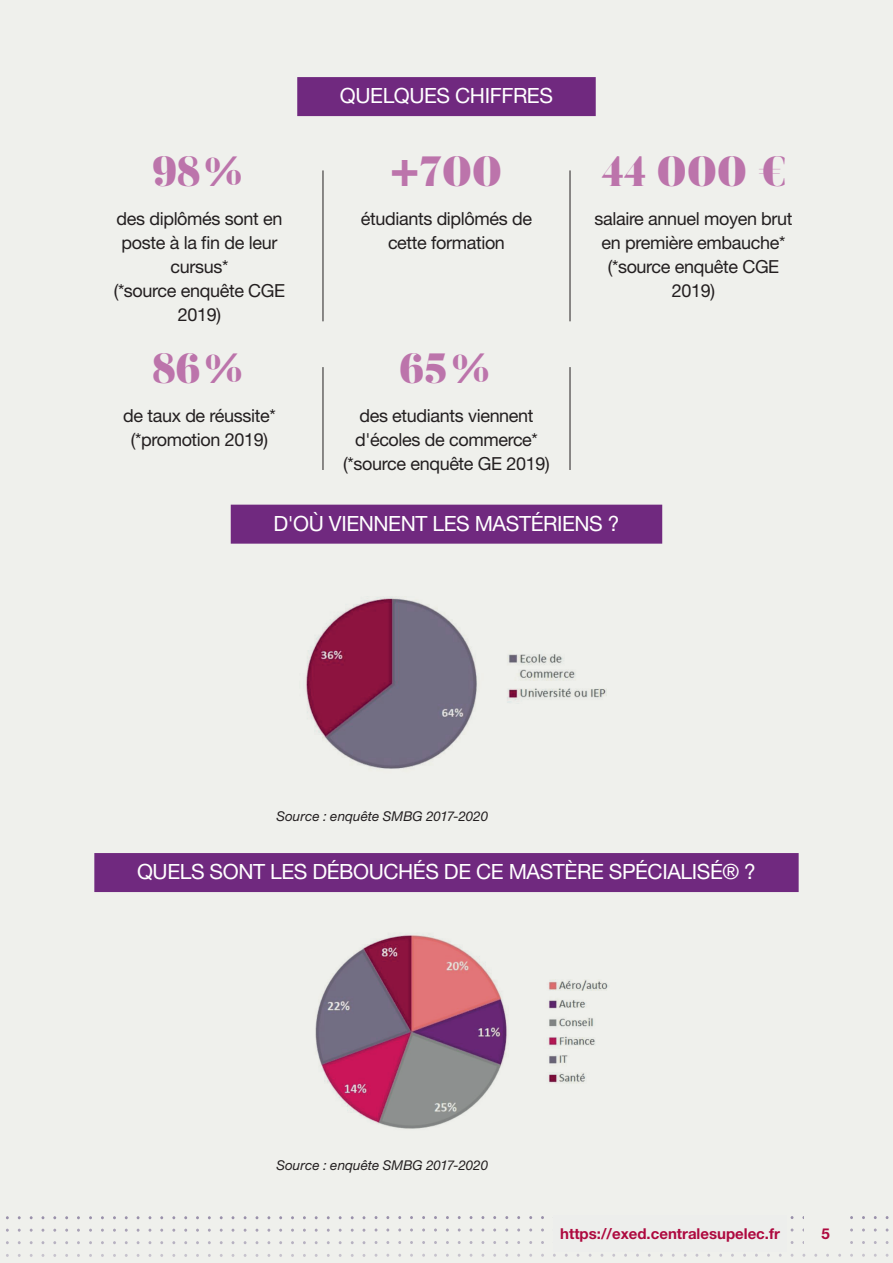
<style>
.page{position:relative;width:893px;height:1263px;background:#eff0ec}
.page>*{position:absolute;margin:0;border:0;box-sizing:border-box;transform-origin:0 0}
.t1{font:900 42px "Butler";letter-spacing:-.02em;color:#bc74ab}
.t2{font:21px "Helvetica Neue LT Std";letter-spacing:-.02em;color:#fff}
.t3{font:18px/24px "Helvetica Neue LT Std";letter-spacing:-.02em;color:#231f20;text-align:center}
.t4{font:700 15px "Helvetica Neue LT Std";color:#ae093f}
.t5{font:italic 13.5px "Helvetica Neue LT Std";letter-spacing:-.005em;color:#231f20}
</style>
<div class="page">
<div style="left:297px;top:77px;width:299px;height:39px;background:#70297f"></div>
<div style="left:231px;top:505px;width:431px;height:39px;background:#70297f"></div>
<div style="left:94px;top:853px;width:705px;height:39px;background:#70297f"></div>
<hr style="left:323px;top:170px;width:1px;height:151px;background:#231f20">
<hr style="left:570px;top:170px;width:1px;height:151px;background:#231f20">
<hr style="left:323px;top:367px;width:1px;height:103px;background:#231f20">
<hr style="left:570px;top:367px;width:1px;height:103px;background:#231f20">
<img style="left:306px;top:597px;width:301px;height:172px">
<img style="left:315px;top:935px;width:294px;height:194px">
<h1 class="t1" style="left:152px;top:145px;width:97px">98%</h1>
<p class="t3" style="left:114px;top:207px;width:173px">des diplômés sont en poste à la fin de leur cursus*<br>(*source enquête CGE<br>2019)</p>
<h1 class="t1" style="left:152px;top:342px;width:97px">86%</h1>
<p class="t3" style="left:123px;top:403px;width:154px">de taux de réussite* (*promotion 2019)</p>
<p class="t2" style="left:340px;top:83px;width:215px">QUELQUES CHIFFRES</p>
<h1 class="t1" style="left:390px;top:145px;width:115px">+700</h1>
<p class="t3" style="left:361px;top:207px;width:173px">étudiants diplômés de cette formation</p>
<h1 class="t1" style="left:399px;top:342px;width:97px">65%</h1>
<p class="t3" style="left:343px;top:403px;width:208px">des etudiants viennent d'écoles de commerce* (*source enquête GE 2019)</p>
<h1 class="t1" style="left:601px;top:145px;width:187px">44 000 €</h1>
<p class="t3" style="left:594px;top:207px;width:200px">salaire annuel moyen brut en première embauche* (*source enquête CGE<br>2019)</p>
<p class="t2" style="left:273px;top:511px;width:347px">D'OÙ VIENNENT LES MASTÉRIENS ?</p>
<p class="t5" style="left:276px;top:808px;width:213px">Source : enquête SMBG 2017-2020</p>
<p class="t2" style="left:137px;top:859px;width:620px">QUELS SONT LES DÉBOUCHÉS DE CE MASTÈRE SPÉCIALISÉ® ?</p>
<p class="t5" style="left:276px;top:1157px;width:213px">Source : enquête SMBG 2017-2020</p>
<p class="t4" style="left:560px;top:1224px;width:221px">https://exed.centralesupelec.fr</p>
<p class="t4" style="left:822px;top:1224px;width:10px">5</p>
</div>
